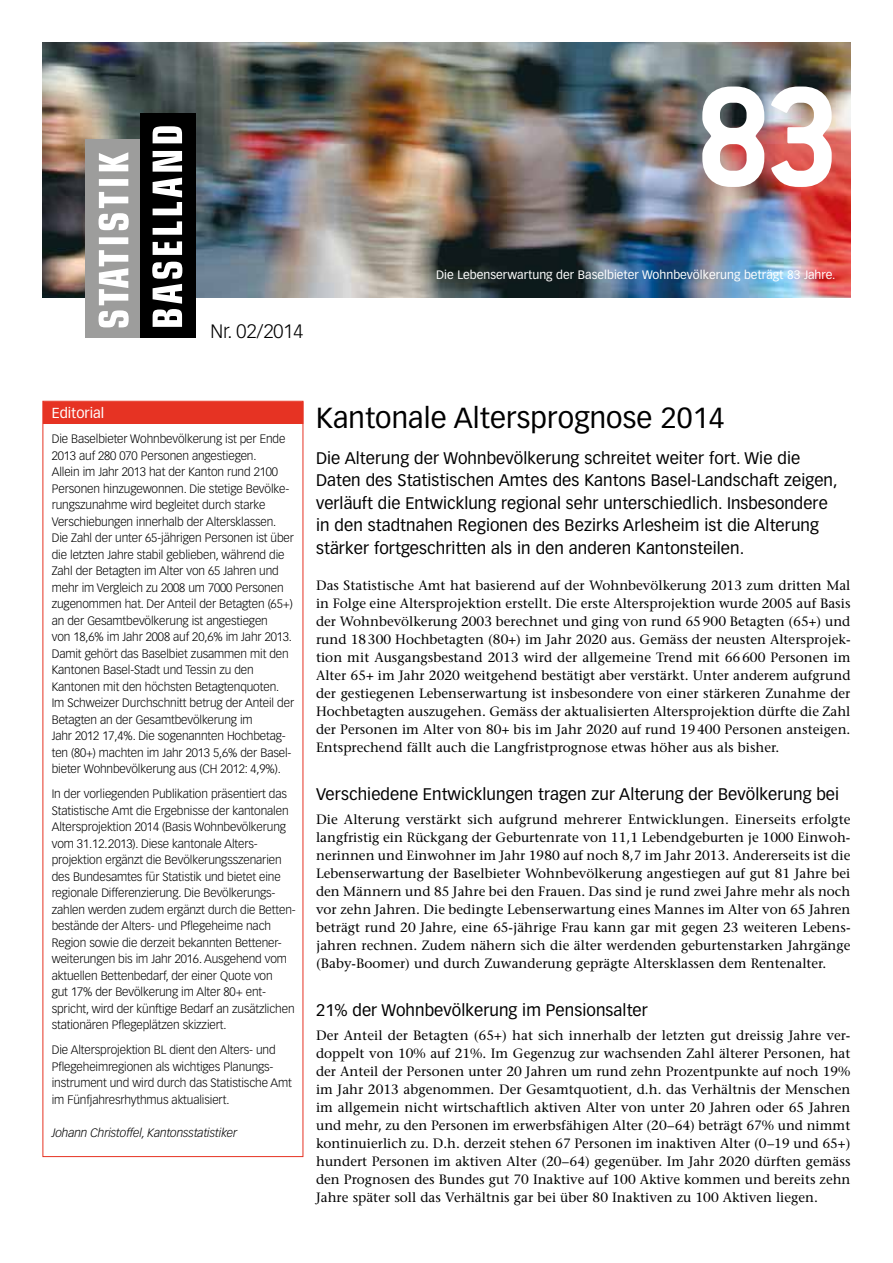
<style>
.page{position:relative;width:893px;height:1263px;background:#fff}
.page>*{position:absolute;margin:0;border:0;box-sizing:border-box;transform-origin:0 0}
.t1{font:700 154.5px "Conduit ITC";color:#fff}
.t2{font:28.5px "Vectora LH";letter-spacing:.005em;color:#000}
.t3{font:300 19.05px "Vectora LH";color:#000}
.t4{font:16.5px/22.5px "Vectora LH";letter-spacing:.005em;color:#000}
.t5{font:14.25px "Vectora LH";color:#fff}
.t6{font:13.5px/18px "Stone Serif";color:#000;text-align:justify}
.t7{font:300 12px/16.5px "Vectora LH";letter-spacing:-.01em;color:#000}
.t8{font:12px "Vectora LH";color:#fff}
.t9{font:italic 300 12px "Vectora LH";letter-spacing:-.01em;color:#000}
</style>
<div class="page">
<img style="left:43px;top:43px;width:807px;height:255px">
<div style="left:43px;top:401px;width:260px;height:23px;background:#e63323"></div>
<div style="left:43px;top:401px;width:260px;height:756px;border:1px solid #e63323"></div>
<div style="left:85px;top:140px;width:55px;height:198px;background:#9d9d9c"></div>
<div style="left:140px;top:113px;width:56px;height:225px;background:#000"></div>
<svg style="left:99px;top:152px;width:30px;height:175px"></svg>
<svg style="left:152px;top:126px;width:30px;height:201px"></svg>
<h1 class="t1" style="left:694px;top:47px;width:149px">83</h1>
<h3 class="t3" style="left:210px;top:320px;width:94px">Nr. 02/2014</h3>
<p class="t8" style="left:436px;top:268px;width:401px">Die Lebenserwartung der Baselbieter Wohnbevölkerung beträgt 83 Jahre.</p>
<p class="t5" style="left:52px;top:405px;width:54px">Editorial</p>
<p class="t7" style="left:52px;top:431px;width:244px">Die Baselbieter Wohnbevölkerung ist per Ende 2013 auf 280 070 Personen angestiegen.<br>Allein im Jahr 2013 hat der Kanton rund 2100<br>Personen hinzugewonnen. Die stetige Bevölke&shy;rungszunahme wird begleitet durch starke Verschiebungen innerhalb der Altersklassen.<br>Die Zahl der unter 65-jährigen Personen ist über die letzten Jahre stabil geblieben, während die Zahl der Betagten im Alter von 65 Jahren und mehr im Vergleich zu 2008 um 7000 Personen zugenommen hat. Der Anteil der Betagten (65+) an der Gesamtbevölkerung ist angestiegen<br>von 18,6% im Jahr 2008 auf 20,6% im Jahr 2013.<br>Damit gehört das Baselbiet zusammen mit den Kantonen Basel-Stadt und Tessin zu den Kantonen mit den höchsten Betagtenquoten.<br>Im Schweizer Durchschnitt betrug der Anteil der Betagten an der Gesamtbevölkerung im<br>Jahr 2012 17,4%. Die sogenannten Hochbetag&shy;ten (80+) machten im Jahr 2013 5,6% der Basel&shy;bieter Wohnbevölkerung aus (CH 2012: 4,9%).</p>
<p class="t7" style="left:52px;top:786px;width:246px">In der vorliegenden Publikation präsentiert das Statistische Amt die Ergebnisse der kantonalen Altersprojektion 2014 (Basis Wohnbevölkerung vom 31.12.2013). Diese kantonale Alters&shy;projektion ergänzt die Bevölkerungsszenarien des Bundesamtes für Statistik und bietet eine regionale Differenzierung. Die Bevölkerungs&shy;zahlen werden zudem ergänzt durch die Betten&shy;bestände der Alters- und Pflegeheime nach Region sowie die derzeit bekannten Bettener&shy;weiterungen bis im Jahr 2016. Ausgehend vom aktuellen Bettenbedarf, der einer Quote von<br>gut 17% der Bevölkerung im Alter 80+ ent&shy;spricht, wird der künftige Bedarf an zusätzlichen stationären Pflegeplätzen skizziert.</p>
<p class="t7" style="left:52px;top:1042px;width:242px">Die Altersprojektion BL dient den Alters- und Pflegeheimregionen als wichtiges Planungs&shy;instrument und wird durch das Statistische Amt im Fünfjahresrhythmus aktualisiert.</p>
<p class="t9" style="left:52px;top:1126px;width:187px">Johann Christoffel, Kantonsstatistiker</p>
<h2 class="t2" style="left:316px;top:401px;width:410px">Kantonale Altersprognose 2014</h2>
<p class="t4" style="left:316px;top:447px;width:523px">Die Alterung der Wohnbevölkerung schreitet weiter fort. Wie die Daten des Statistischen Amtes des Kantons Basel-Landschaft zeigen, verläuft die Entwicklung regional sehr unterschiedlich. Insbesondere in den stadtnahen Regionen des Bezirks Arlesheim ist die Alterung stärker fortgeschritten als in den anderen Kantonsteilen.</p>
<p class="t6" style="left:316px;top:576px;width:536px">Das Statistische Amt hat basierend auf der Wohnbevölkerung 2013 zum dritten Mal in Folge eine Altersprojektion erstellt. Die erste Altersprojektion wurde 2005 auf Basis der Wohnbevölkerung 2003 berechnet und ging von rund 65900 Betagten (65+) und rund 18300 Hochbetagten (80+) im Jahr 2020 aus. Gemäss der neusten Altersprojek&shy;tion mit Ausgangsbestand 2013 wird der allgemeine Trend mit 66600 Personen im Alter 65+ im Jahr 2020 weitgehend bestätigt aber verstärkt. Unter anderem aufgrund der gestiegenen Lebenserwartung ist insbesondere von einer stärkeren Zunahme der Hochbetagten auszugehen. Gemäss der aktualisierten Altersprojektion dürfte die Zahl der Personen im Alter von 80+ bis im Jahr 2020 auf rund 19400 Personen ansteigen.<br>Entsprechend fällt auch die Langfristprognose etwas höher aus als bisher.</p>
<p class="t4" style="left:316px;top:783px;width:525px">Verschiedene Entwicklungen tragen zur Alterung der Bevölkerung bei</p>
<p class="t6" style="left:316px;top:810px;width:536px">Die Alterung verstärkt sich aufgrund mehrerer Entwicklungen. Einerseits erfolgte langfristig ein Rückgang der Geburtenrate von 11,1 Lebendgeburten je 1000 Einwoh&shy;nerinnen und Einwohner im Jahr 1980 auf noch 8,7 im Jahr 2013. Andererseits ist die Lebenserwartung der Baselbieter Wohnbevölkerung angestiegen auf gut 81 Jahre bei den Männern und 85 Jahre bei den Frauen. Das sind je rund zwei Jahre mehr als noch vor zehn Jahren. Die bedingte Lebenserwartung eines Mannes im Alter von 65 Jahren beträgt rund 20 Jahre, eine 65-jährige Frau kann gar mit gegen 23 weiteren Lebens&shy;jahren rechnen. Zudem nähern sich die älter werdenden geburtenstarken Jahrgänge (Baby-Boomer) und durch Zuwanderung geprägte Altersklassen dem Rentenalter.</p>
<p class="t4" style="left:316px;top:999px;width:333px">21% der Wohnbevölkerung im Pensionsalter</p>
<p class="t6" style="left:316px;top:1026px;width:536px">Der Anteil der Betagten (65+) hat sich innerhalb der letzten gut dreissig Jahre ver&shy;doppelt von 10% auf 21%. Im Gegenzug zur wachsenden Zahl älterer Personen, hat der Anteil der Personen unter 20 Jahren um rund zehn Prozentpunkte auf noch 19% im Jahr 2013 abgenommen. Der Gesamtquotient, d.h. das Verhältnis der Menschen im allgemein nicht wirtschaftlich aktiven Alter von unter 20 Jahren oder 65 Jahren und mehr, zu den Personen im erwerbsfähigen Alter (20–64) beträgt 67% und nimmt kontinuierlich zu. D.h. derzeit stehen 67 Personen im inaktiven Alter (0–19 und 65+) hundert Personen im aktiven Alter (20–64) gegenüber. Im Jahr 2020 dürften gemäss den Prognosen des Bundes gut 70 Inaktive auf 100 Aktive kommen und bereits zehn Jahre später soll das Verhältnis gar bei über 80 Inaktiven zu 100 Aktiven liegen.</p>
</div>
